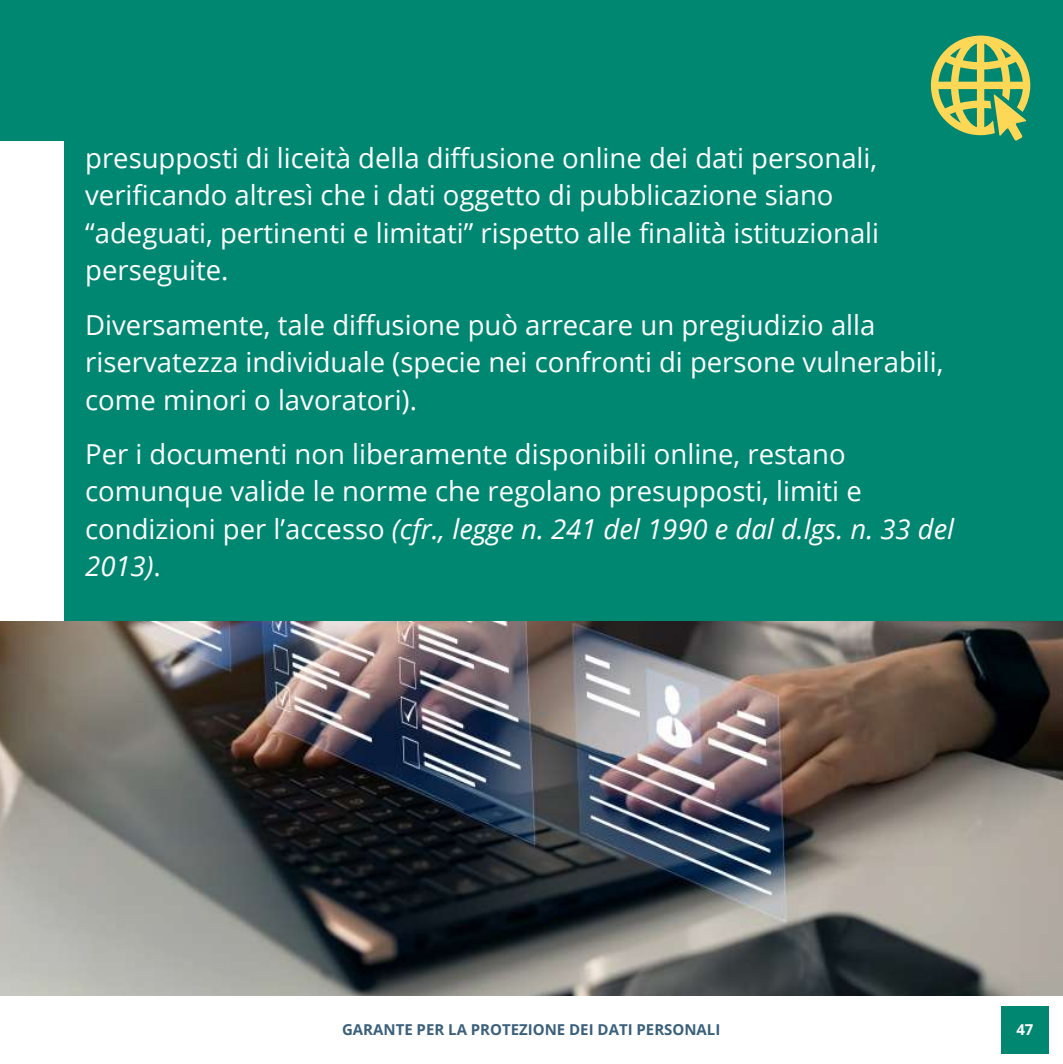
<style>
.page{position:relative;width:1063px;height:1064px;background:#fff}
.page>*{position:absolute;margin:0;border:0;box-sizing:border-box;transform-origin:0 0}
.t1{font:27.5px/37.5px "Open Sans";color:#fff}
.t2{font:700 15px "Open Sans";color:#3a607c}
.t3{font:700 15px "Open Sans";color:#fff}
.s1{font-style:italic}
</style>
<div class="page">
<div style="left:0;top:0;width:1062px;height:1062px;background:#008772"></div>
<div style="left:0;top:141px;width:63px;height:484px;background:#fff"></div>
<img style="left:0;top:621px;width:1062px;height:374px">
<div style="left:0;top:995px;width:1062px;height:68px;background:#fff"></div>
<div style="left:1001px;top:1005px;width:47px;height:47px;background:#008772"></div>
<svg style="left:931px;top:36px;width:99px;height:104px"></svg>
<p class="t1" style="left:85px;top:138px;width:795px">presupposti di liceità della diffusione online dei dati personali, verificando altresì che i dati oggetto di pubblicazione siano “adeguati, pertinenti e limitati” rispetto alle finalità istituzionali perseguite.</p>
<p class="t1" style="left:85px;top:305px;width:859px">Diversamente, tale diffusione può arrecare un pregiudizio alla riservatezza individuale (specie nei confronti di persone vulnerabili, come minori o lavoratori).</p>
<p class="t1" style="left:85px;top:434px;width:870px">Per i documenti non liberamente disponibili online, restano comunque valide le norme che regolano presupposti, limiti e condizioni per l’accesso <span class="s1">(cfr., legge n. 241 del 1990 e dal d.lgs. n. 33 del 2013)</span>.</p>
<p class="t2" style="left:342px;top:1018px;width:380px">GARANTE PER LA PROTEZIONE DEI DATI PERSONALI</p>
<p class="t3" style="left:1016px;top:1018px;width:19px">47</p>
</div>
